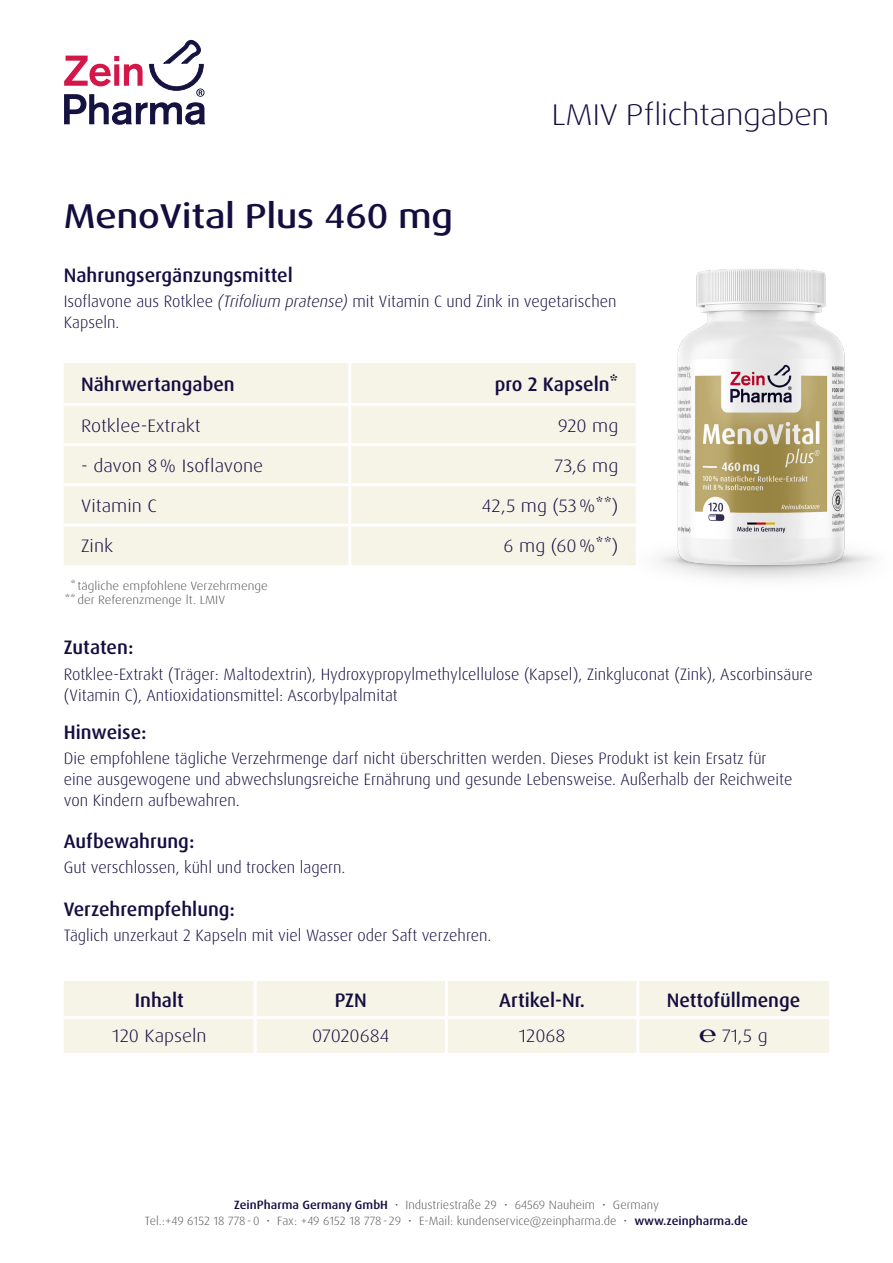
<style>
.page{position:relative;width:893px;height:1263px;background:#fff}
.page>*{position:absolute;margin:0;border:0;box-sizing:border-box;transform-origin:0 0}
.t1{font:500 expanded 34.5px "Dax Pro";color:#140d40}
.t2{font:300 expanded 30px "Dax Pro";color:#140d40}
.t3{font:500 19.5px "Dax Pro";color:#140d40}
.Fließtext{font:300 18px "Dax Pro";color:#140d40;scale:1.1 1}
.t4{font:300 16.5px/21px "Dax Pro";color:#140d40}
.Fließtext-2{font:300 12px "Dax Pro";color:#57585a;scale:1.05 1}
.Fließtext-3{font:300 12px "Dax Pro";color:#57585a;scale:1.1 1}
.s1{font-style:italic}
.s2{font-weight:500;color:#140d40}
</style>
<div class="page">
<svg style="left:64px;top:39px;width:142px;height:86px"></svg>
<div style="left:64px;top:363px;width:519px;height:202px;background:#f6f3e7"></div>
<hr style="left:348px;top:363px;width:3px;height:40px;background:#fff">
<hr style="left:64px;top:403px;width:286px;height:3px;background:#fff">
<hr style="left:350px;top:403px;width:286px;height:3px;background:#fff">
<hr style="left:348px;top:406px;width:3px;height:37px;background:#fff">
<hr style="left:64px;top:443px;width:286px;height:3px;background:#fff">
<hr style="left:350px;top:443px;width:286px;height:3px;background:#fff">
<hr style="left:348px;top:446px;width:3px;height:37px;background:#fff">
<hr style="left:64px;top:483px;width:286px;height:3px;background:#fff">
<hr style="left:350px;top:483px;width:286px;height:3px;background:#fff">
<hr style="left:348px;top:486px;width:3px;height:37px;background:#fff">
<hr style="left:64px;top:523px;width:286px;height:3px;background:#fff">
<hr style="left:350px;top:523px;width:286px;height:3px;background:#fff">
<hr style="left:348px;top:526px;width:3px;height:39px;background:#fff">
<img style="left:583px;top:269px;width:291px;height:311px">
<div style="left:64px;top:981px;width:765px;height:72px;background:#f6f3e7"></div>
<hr style="left:254px;top:981px;width:3px;height:35px;background:#fff">
<hr style="left:445px;top:981px;width:3px;height:35px;background:#fff">
<hr style="left:636px;top:981px;width:3px;height:35px;background:#fff">
<hr style="left:64px;top:1016px;width:191px;height:3px;background:#fff">
<hr style="left:255px;top:1016px;width:191px;height:3px;background:#fff">
<hr style="left:254px;top:1019px;width:3px;height:34px;background:#fff">
<hr style="left:446px;top:1016px;width:192px;height:3px;background:#fff">
<hr style="left:445px;top:1019px;width:3px;height:34px;background:#fff">
<hr style="left:638px;top:1016px;width:191px;height:3px;background:#fff">
<hr style="left:636px;top:1019px;width:3px;height:34px;background:#fff">
<p class="t2" style="left:552px;top:96px;width:279px">LMIV Pflichtangaben</p>
<p class="t1" style="left:64px;top:194px;width:391px">MenoVital Plus 460 mg</p>
<p class="t3" style="left:64px;top:262px;width:231px">Nahrungsergänzungsmittel</p>
<p class="t4" style="left:64px;top:291px;width:554px">Isoflavone aus Rotklee <span class="s1">(Trifolium pratense)</span> mit Vitamin C und Zink in vegetarischen<br>Kapseln.</p>
<p class="t3" style="left:81px;top:372px;width:155px">Nährwertangaben</p>
<p class="t3" style="left:495px;top:372px;width:125px">pro 2 Kapseln*</p>
<p class="Fließtext" style="left:81px;top:414px;width:110px">Rotklee-Extrakt</p>
<p class="Fließtext" style="left:558px;top:414px;width:57px">920 mg</p>
<p class="Fließtext" style="left:81px;top:454px;width:167px">- davon 8% Isoflavone</p>
<p class="Fließtext" style="left:555px;top:454px;width:59px">73,6 mg</p>
<p class="Fließtext" style="left:81px;top:494px;width:70px">Vitamin C</p>
<p class="Fließtext" style="left:482px;top:494px;width:126px">42,5 mg (53%**)</p>
<p class="Fließtext" style="left:81px;top:534px;width:31px">Zink</p>
<p class="Fließtext" style="left:504px;top:534px;width:106px">6 mg (60%**)</p>
<p class="Fließtext-3" style="left:70px;top:578px;width:181px">* tägliche empfohlene Verzehrmenge</p>
<p class="Fließtext-3" style="left:65px;top:592px;width:147px">**der Referenzmenge lt. LMIV</p>
<p class="t3" style="left:64px;top:635px;width:71px">Zutaten:</p>
<p class="t4" style="left:64px;top:663px;width:750px">Rotklee-Extrakt (Träger: Maltodextrin), Hydroxypropylmethylcellulose (Kapsel), Zinkgluconat (Zink), Ascorbinsäure (Vitamin C), Antioxidationsmittel: Ascorbylpalmitat</p>
<p class="t3" style="left:64px;top:719px;width:84px">Hinweise:</p>
<p class="t4" style="left:64px;top:748px;width:730px">Die empfohlene tägliche Verzehrmenge darf nicht überschritten werden. Dieses Produkt ist kein Ersatz für eine ausgewogene und abwechslungsreiche Ernährung und gesunde Lebensweise. Außerhalb der Reichweite von Kindern aufbewahren.</p>
<p class="t3" style="left:64px;top:829px;width:132px">Aufbewahrung:</p>
<p class="t4" style="left:64px;top:857px;width:283px">Gut verschlossen, kühl und trocken lagern.</p>
<p class="t3" style="left:64px;top:896px;width:173px">Verzehrempfehlung:</p>
<p class="t4" style="left:64px;top:925px;width:429px">Täglich unzerkaut 2 Kapseln mit viel Wasser oder Saft verzehren.</p>
<p class="t3" style="left:135px;top:987px;width:50px">Inhalt</p>
<p class="t3" style="left:335px;top:987px;width:34px">PZN</p>
<p class="t3" style="left:499px;top:987px;width:87px">Artikel-Nr.</p>
<p class="t3" style="left:667px;top:987px;width:135px">Nettofüllmenge</p>
<p class="Fließtext" style="left:112px;top:1024px;width:87px">120 Kapseln</p>
<p class="Fließtext" style="left:312px;top:1024px;width:72px">07020684</p>
<p class="Fließtext" style="left:519px;top:1024px;width:44px">12068</p>
<p class="Fließtext" style="left:699px;top:1024px;width:64px">℮ 71,5 g</p>
<p class="Fließtext-2" style="left:234px;top:1197px;width:406px"><span class="s2">ZeinPharma Germany GmbH</span> • Industriestraße 29 • 64569 Nauheim • Germany</p>
<p class="Fließtext-2" style="left:145px;top:1213px;width:576px">Tel.:+49 6152 18 778-0 • Fax: +49 6152 18 778- 29 • E-Mail: kundenservice@zeinpharma.de • <span class="s2">www.zeinpharma.de</span></p>
</div>
